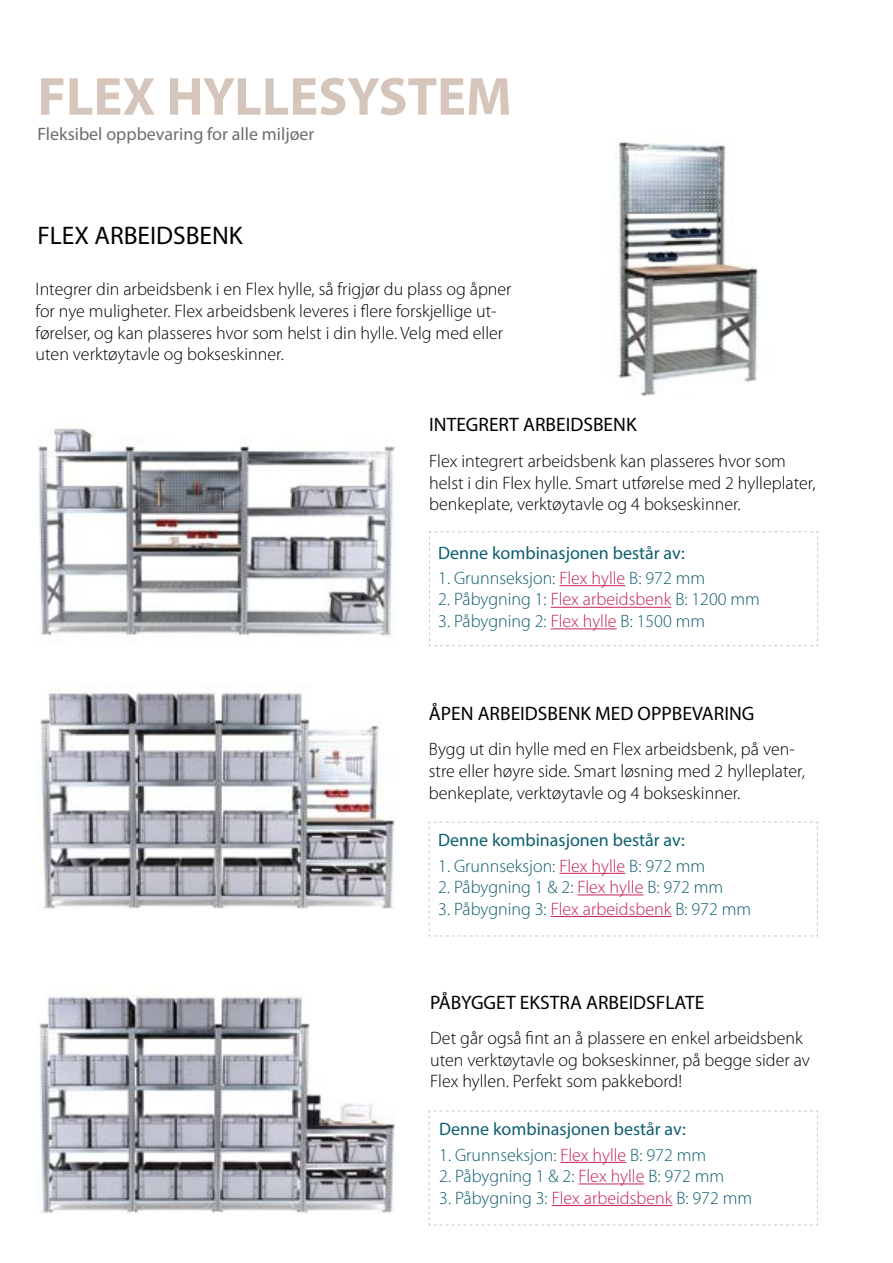
<style>
.page{position:relative;width:893px;height:1263px;background:#fff}
.page>*{position:absolute;margin:0;border:0;box-sizing:border-box;transform-origin:0 0}
.t1{font:700 54px "Myriad Pro";color:#d5c5bb}
.t2{font:25.5px "Myriad Pro";color:#000}
.t3{font:19.5px "Myriad Pro";color:#000}
.t4{font:300 18px/21.6px "Myriad Pro";color:#000}
.t5{font:300 18px "Myriad Pro";color:#0e5e6f}
.t6{font:18px "Myriad Pro";color:#0e5e6f}
.t7{font:18px "Myriad Pro";color:#6d6e71}
.s1{color:#c82254}
</style>
<div class="page">
<img style="left:38px;top:428px;width:357px;height:208px">
<img style="left:39px;top:994px;width:356px;height:220px">
<img style="left:40px;top:693px;width:355px;height:217px">
<svg style="left:429px;top:531px;width:389px;height:115px"></svg>
<svg style="left:428px;top:821px;width:390px;height:116px"></svg>
<svg style="left:428px;top:1110px;width:390px;height:116px"></svg>
<img style="left:617px;top:141px;width:142px;height:256px">
<hr style="left:559px;top:585px;width:66px;height:1px;background:#c82254">
<hr style="left:551px;top:607px;width:120px;height:1px;background:#c82254">
<hr style="left:551px;top:628px;width:66px;height:1px;background:#c82254">
<hr style="left:559px;top:873px;width:66px;height:1px;background:#c82254">
<hr style="left:577px;top:894px;width:66px;height:1px;background:#c82254">
<hr style="left:551px;top:916px;width:120px;height:1px;background:#c82254">
<hr style="left:560px;top:1162px;width:66px;height:1px;background:#c82254">
<hr style="left:578px;top:1183px;width:66px;height:1px;background:#c82254">
<hr style="left:552px;top:1205px;width:120px;height:1px;background:#c82254">
<h1 class="t1" style="left:38px;top:61px;width:476px">FLEX HYLLESYSTEM</h1>
<p class="t7" style="left:38px;top:123px;width:278px">Fleksibel oppbevaring for alle miljøer</p>
<h2 class="t2" style="left:38px;top:219px;width:207px">FLEX ARBEIDSBENK</h2>
<p class="t4" style="left:36px;top:279px;width:477px">Integrer din arbeidsbenk i en Flex hylle, så frigjør du plass og åpner for nye muligheter. Flex arbeidsbenk leveres i flere forskjellige ut&shy;førelser, og kan plasseres hvor som helst i din hylle. Velg med eller uten verktøytavle og bokseskinner.</p>
<p class="t3" style="left:429px;top:413px;width:209px">INTEGRERT ARBEIDSBENK</p>
<p class="t4" style="left:429px;top:451px;width:388px">Flex integrert arbeidsbenk kan plasseres hvor som helst i din Flex hylle. Smart utførelse med 2 hylleplater, benkeplate, verktøytavle og 4 bokseskinner.</p>
<p class="t6" style="left:438px;top:542px;width:248px">Denne kombinasjonen består av:</p>
<p class="t5" style="left:438px;top:568px;width:269px">1. Grunnseksjon: <span class="s1">Flex hylle</span> B: 972 mm</p>
<p class="t5" style="left:438px;top:590px;width:323px">2. Påbygning 1: <span class="s1">Flex arbeidsbenk</span> B: 1200 mm</p>
<p class="t5" style="left:438px;top:611px;width:269px">3. Påbygning 2: <span class="s1">Flex hylle</span> B: 1500 mm</p>
<p class="t3" style="left:429px;top:702px;width:327px">ÅPEN ARBEIDSBENK MED OPPBEVARING</p>
<p class="t4" style="left:429px;top:739px;width:377px">Bygg ut din hylle med en Flex arbeidsbenk, på ven&shy;stre eller høyre side. Smart løsning med 2 hylleplater, benkeplate, verktøytavle og 4 bokseskinner.</p>
<p class="t6" style="left:438px;top:829px;width:248px">Denne kombinasjonen består av:</p>
<p class="t5" style="left:438px;top:856px;width:269px">1. Grunnseksjon: <span class="s1">Flex hylle</span> B: 972 mm</p>
<p class="t5" style="left:438px;top:877px;width:287px">2. Påbygning 1 &amp; 2: <span class="s1">Flex hylle</span> B: 972 mm</p>
<p class="t5" style="left:438px;top:899px;width:315px">3. Påbygning 3: <span class="s1">Flex arbeidsbenk</span> B: 972 mm</p>
<p class="t3" style="left:430px;top:991px;width:276px">PÅBYGGET EKSTRA ARBEIDSFLATE</p>
<p class="t4" style="left:430px;top:1027px;width:381px">Det går også fint an å plassere en enkel arbeidsbenk uten verktøytavle og bokseskinner, på begge sider av<br>Flex hyllen. Perfekt som pakkebord!</p>
<p class="t6" style="left:439px;top:1118px;width:248px">Denne kombinasjonen består av:</p>
<p class="t5" style="left:439px;top:1145px;width:269px">1. Grunnseksjon: <span class="s1">Flex hylle</span> B: 972 mm</p>
<p class="t5" style="left:439px;top:1166px;width:287px">2. Påbygning 1 &amp; 2: <span class="s1">Flex hylle</span> B: 972 mm</p>
<p class="t5" style="left:439px;top:1188px;width:315px">3. Påbygning 3: <span class="s1">Flex arbeidsbenk</span> B: 972 mm</p>
</div>
